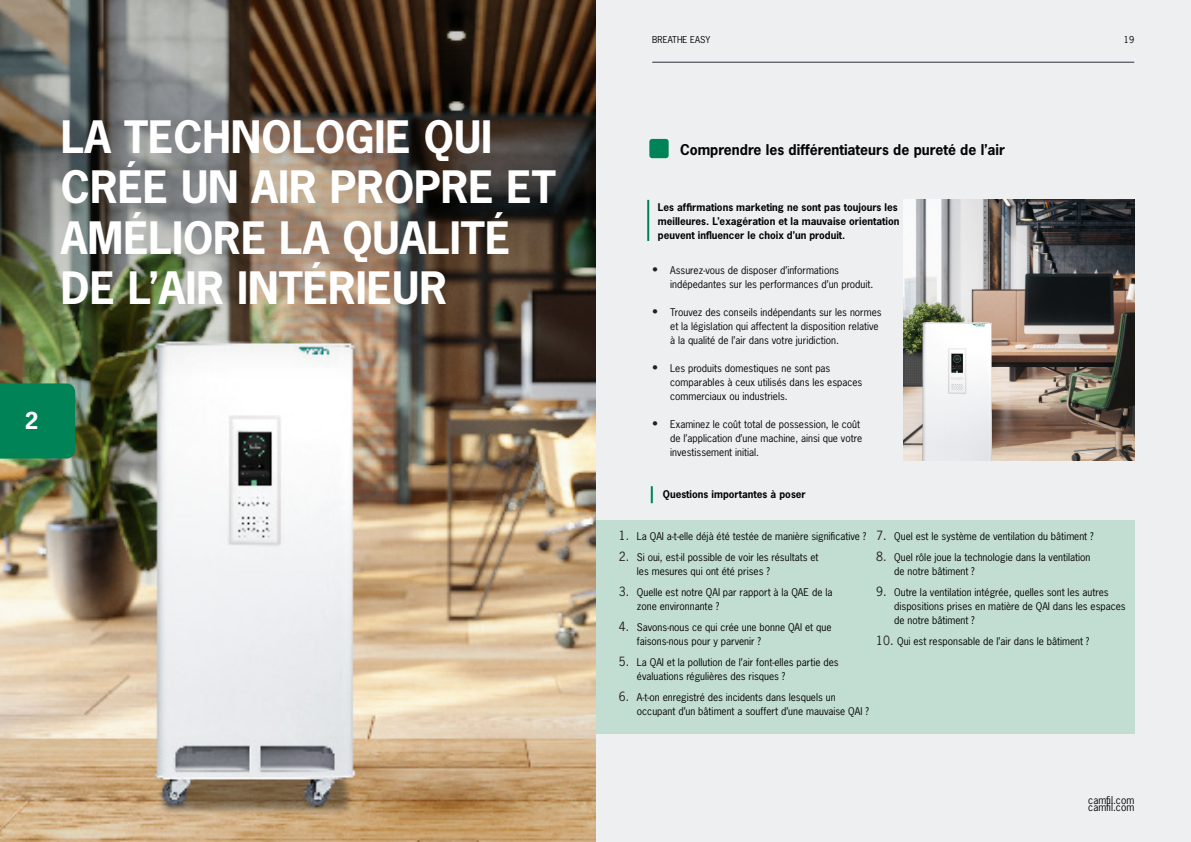
<style>
.page{position:relative;width:1191px;height:842px;background:#fff}
.page>*{position:absolute;margin:0;border:0;box-sizing:border-box;transform-origin:0 0}
.t1{font:700 42px/50.4px "News Gothic Std";color:#fff}
.headers{font:700 22px "News Gothic Std";color:#fff}
.t2{font:700 14px "News Gothic Std";color:#040503}
.t3{font:10px/14px "News Gothic Std";color:#040503}
.t4{font:700 10px/14px "News Gothic Std";color:#040503}
.t5{font:9px "News Gothic Std";color:#040503}
.s1{font-size:12px;color:#231f20}
</style>
<div class="page">
<div style="left:595px;top:0;width:596px;height:842px;background:#edeff1"></div>
<hr style="left:652px;top:62px;width:482px;height:1px;background:#2d2f39">
<img style="left:0;top:0;width:595px;height:842px">
<div style="left:596px;top:520px;width:538px;height:214px;background:#c2ddd1"></div>
<img style="left:903px;top:199px;width:231px;height:262px">
<img style="left:907px;top:308px;width:119px;height:153px">
<div style="left:0;top:383px;width:75px;height:76px;background:#008457"></div>
<div style="left:649px;top:139px;width:19px;height:19px;background:#008457;border-radius:3px"></div>
<hr style="left:647px;top:200px;width:2px;height:41px;background:#008457">
<svg style="left:651px;top:486px;width:2px;height:17px"></svg>
<p class="t1" style="left:61px;top:111px;width:496px">LA TECHNOLOGIE QUI<br>CRÉE UN AIR PROPRE ET<br>AMÉLIORE LA QUALITÉ<br>DE L’AIR INTÉRIEUR</p>
<p class="headers" style="left:25px;top:406px;width:15px">2</p>
<p class="t5" style="left:652px;top:34px;width:60px">BREATHE EASY</p>
<p class="t5" style="left:1123px;top:34px;width:12px">19</p>
<p class="t2" style="left:680px;top:140px;width:326px">Comprendre les différentiateurs de pureté de l’air</p>
<p class="t4" style="left:658px;top:200px;width:243px">Les affirmations marketing ne sont pas toujours les meilleures. L’exagération et la mauvaise orientation peuvent influencer le choix d’un produit.</p>
<p class="t3" style="left:670px;top:263px;width:205px;text-indent:-18px"><span class="s1">•</span> Assurez-vous de disposer d’informations indépedantes sur les performances d’un produit.</p>
<p class="t3" style="left:670px;top:305px;width:213px;text-indent:-18px"><span class="s1">•</span> Trouvez des conseils indépendants sur les normes et la législation qui affectent la disposition relative à la qualité de l’air dans votre juridiction.</p>
<p class="t3" style="left:670px;top:361px;width:194px;text-indent:-18px"><span class="s1">•</span> Les produits domestiques ne sont pas comparables à ceux utilisés dans les espaces commerciaux ou industriels.</p>
<p class="t3" style="left:670px;top:417px;width:193px;text-indent:-18px"><span class="s1">•</span> Examinez le coût total de possession, le coût de l’application d’une machine, ainsi que votre investissement initial.</p>
<p class="t4" style="left:663px;top:487px;width:144px">Questions importantes à poser</p>
<p class="t3" style="left:619px;top:529px;width:249px"><span class="s1">1.</span> La QAI a-t-elle déjà été testée de manière significative ?</p>
<p class="t3" style="left:637px;top:550px;width:183px;text-indent:-18px"><span class="s1">2.</span> Si oui, est-il possible de voir les résultats et les mesures qui ont été prises ?</p>
<p class="t3" style="left:637px;top:585px;width:197px;text-indent:-18px"><span class="s1">3.</span> Quelle est notre QAI par rapport à la QAE de la zone environnante ?</p>
<p class="t3" style="left:637px;top:620px;width:196px;text-indent:-18px"><span class="s1">4.</span> Savons-nous ce qui crée une bonne QAI et que faisons-nous pour y parvenir ?</p>
<p class="t3" style="left:637px;top:655px;width:203px;text-indent:-18px"><span class="s1">5.</span> La QAI et la pollution de l’air font-elles partie des évaluations régulières des risques ?</p>
<p class="t3" style="left:637px;top:690px;width:233px;text-indent:-18px"><span class="s1">6.</span> A-t-on enregistré des incidents dans lesquels un occupant d’un bâtiment a souffert d’une mauvaise QAI ?</p>
<p class="t3" style="left:876px;top:529px;width:219px"><span class="s1">7.</span> Quel est le système de ventilation du bâtiment ?</p>
<p class="t3" style="left:894px;top:550px;width:198px;text-indent:-18px"><span class="s1">8.</span> Quel rôle joue la technologie dans la ventilation de notre bâtiment ?</p>
<p class="t3" style="left:894px;top:585px;width:233px;text-indent:-18px"><span class="s1">9.</span> Outre la ventilation intégrée, quelles sont les autres dispositions prises en matière de QAI dans les espaces de notre bâtiment ?</p>
<p class="t3" style="left:876px;top:634px;width:215px"><span class="s1">10.</span> Qui est responsable de l’air dans le bâtiment ?</p>
<p class="t3" style="left:1088px;top:793px;width:47px">camfil.com</p>
<p class="t3" style="left:1088px;top:800px;width:47px">camfil.com</p>
</div>
